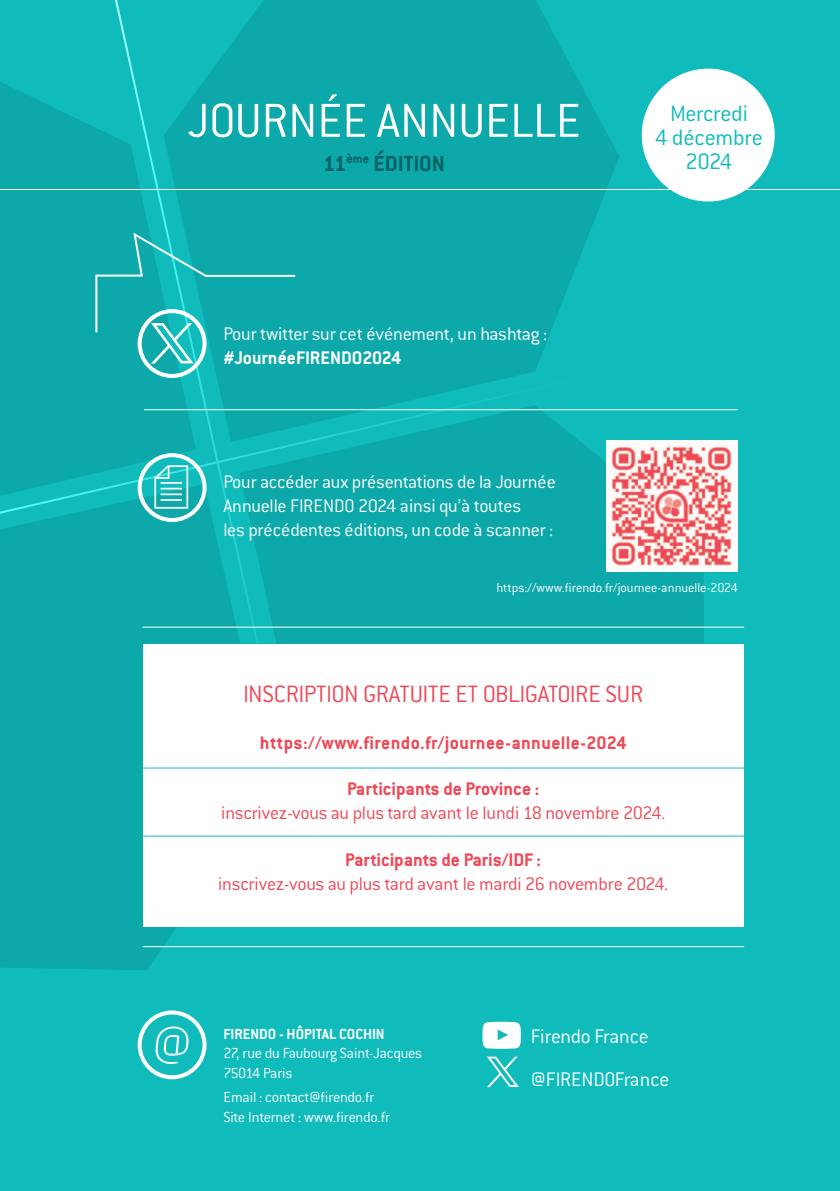
<style>
.page{position:relative;width:840px;height:1191px;background:#fff}
.page>*{position:absolute;margin:0;border:0;box-sizing:border-box;transform-origin:0 0}
.t1{font:300 52.2px "Conduit ITC";color:#fff}
.t2{font:300 26px "Conduit ITC";letter-spacing:-.02em;color:#ef4856}
.t3{font:300 24.4px/23.8px "Conduit ITC";letter-spacing:-.015em;color:#0fbbbb;text-align:center}
.t4{font:700 24px "Conduit ITC";letter-spacing:-.005em;color:#046163}
.t5{font:300 21.6px "Conduit ITC";letter-spacing:-.01em;color:#fff}
.t6{font:300 20px/24px "Conduit ITC";letter-spacing:-.015em;color:#fff}
.t7{font:300 20px/24px "Conduit ITC";letter-spacing:-.015em;color:#ef4856;text-align:center}
.t8{font:700 20px "Conduit ITC";letter-spacing:.02em;color:#ef4856}
.t9{font:300 16px/19.2px "Conduit ITC";letter-spacing:-.015em;color:#fff}
.t10{font:300 14px "Conduit ITC";letter-spacing:-.005em;color:#fff}
.s1{font-weight:700}
</style>
<div class="page">
<div style="left:0;top:0;width:839px;height:1191px;background:#0fbbbb"></div>
<svg style="left:348px;top:0;width:271px;height:351px;fill:#0da8a9"></svg>
<svg style="left:0;top:82px;width:98px;height:269px;fill:#0da8a9"></svg>
<div style="left:348px;top:410px;width:355px;height:234px;background:#0da8a9"></div>
<div style="left:0;top:571px;width:98px;height:398px;background:#0da8a9"></div>
<svg style="left:0;top:351px;width:688px;height:220px"></svg>
<svg style="left:98px;top:0;width:250px;height:1049px"></svg>
<hr style="left:0;top:189px;width:839px;height:1px;background:#fff">
<hr style="left:144px;top:409px;width:593px;height:1px;background:#fff">
<div style="left:641px;top:69px;width:133px;height:132px;background:#fff;border-radius:50%"></div>
<div style="left:137px;top:1010px;width:69px;height:69px;border:4px solid #fff;border-radius:50%"></div>
<svg style="left:155px;top:1026px;width:33px;height:38px"></svg>
<div style="left:137px;top:309px;width:69px;height:69px;border:4px solid #fff;border-radius:50%"></div>
<svg style="left:153px;top:464px;width:36px;height:45px"></svg>
<hr style="left:160px;top:493px;width:22px;height:2px;background:#fff">
<hr style="left:160px;top:499px;width:22px;height:2px;background:#fff">
<div style="left:137px;top:453px;width:69px;height:69px;border:4px solid #fff;border-radius:50%"></div>
<hr style="left:142px;top:946px;width:601px;height:1px;background:#fff">
<hr style="left:142px;top:626px;width:601px;height:1px;background:#fff">
<svg style="left:605px;top:440px;width:132px;height:131px"></svg>
<img style="left:606px;top:441px;width:130px;height:129px">
<div style="left:143px;top:644px;width:600px;height:283px;background:#fff"></div>
<svg style="left:94px;top:230px;width:203px;height:133px"></svg>
<hr style="left:142px;top:835px;width:601px;height:1px;background:#0fbbbb">
<hr style="left:142px;top:767px;width:601px;height:1px;background:#0fbbbb">
<svg style="left:482px;top:1021px;width:38px;height:27px"></svg>
<svg style="left:487px;top:1056px;width:31px;height:31px"></svg>
<p class="t1" style="left:187px;top:92px;width:395px">JOURNÉE ANNUELLE</p>
<p class="t4" style="left:323px;top:149px;width:123px">11<sup>ème</sup> ÉDITION</p>
<p class="t6" style="left:223px;top:322px;width:325px">Pour twitter sur cet événement, un hashtag : <span class="s1">#JournéeFIRENDO2024</span></p>
<p class="t6" style="left:223px;top:470px;width:334px">Pour accéder aux présentations de la Journée<br>Annuelle FIRENDO 2024 ainsi qu’à toutes<br>les précédentes éditions, un code à scanner :</p>
<p class="t3" style="left:669px;top:102px;width:79px">Mercredi</p>
<p class="t3" style="left:654px;top:126px;width:109px">4 décembre<br>2024</p>
<p class="t10" style="left:496px;top:579px;width:242px">https://www.firendo.fr/journee-annuelle-2024</p>
<p class="t2" style="left:243px;top:679px;width:401px">INSCRIPTION GRATUITE ET OBLIGATOIRE SUR</p>
<p class="t8" style="left:260px;top:730px;width:368px">https://www.firendo.fr/journee-annuelle-2024</p>
<p class="t7" style="left:221px;top:777px;width:445px"><span class="s1">Participants de Province :<br></span>inscrivez-vous au plus tard avant le lundi 18 novembre 2024.</p>
<p class="t7" style="left:218px;top:847px;width:451px"><span class="s1">Participants de Paris/IDF :<br></span>inscrivez-vous au plus tard avant le mardi 26 novembre 2024.</p>
<p class="t9" style="left:223px;top:1024px;width:200px"><span class="s1">FIRENDO - HÔPITAL COCHIN<br></span>27, rue du Faubourg Saint-Jacques</p>
<p class="t9" style="left:223px;top:1063px;width:71px">75014 Paris</p>
<p class="t9" style="left:223px;top:1087px;width:152px">Email : contact@firendo.fr</p>
<p class="t9" style="left:223px;top:1107px;width:168px">Site Internet : www.firendo.fr</p>
<p class="t5" style="left:530px;top:1024px;width:119px">Firendo France</p>
<p class="t5" style="left:530px;top:1067px;width:140px">@FIRENDOFrance</p>
</div>
